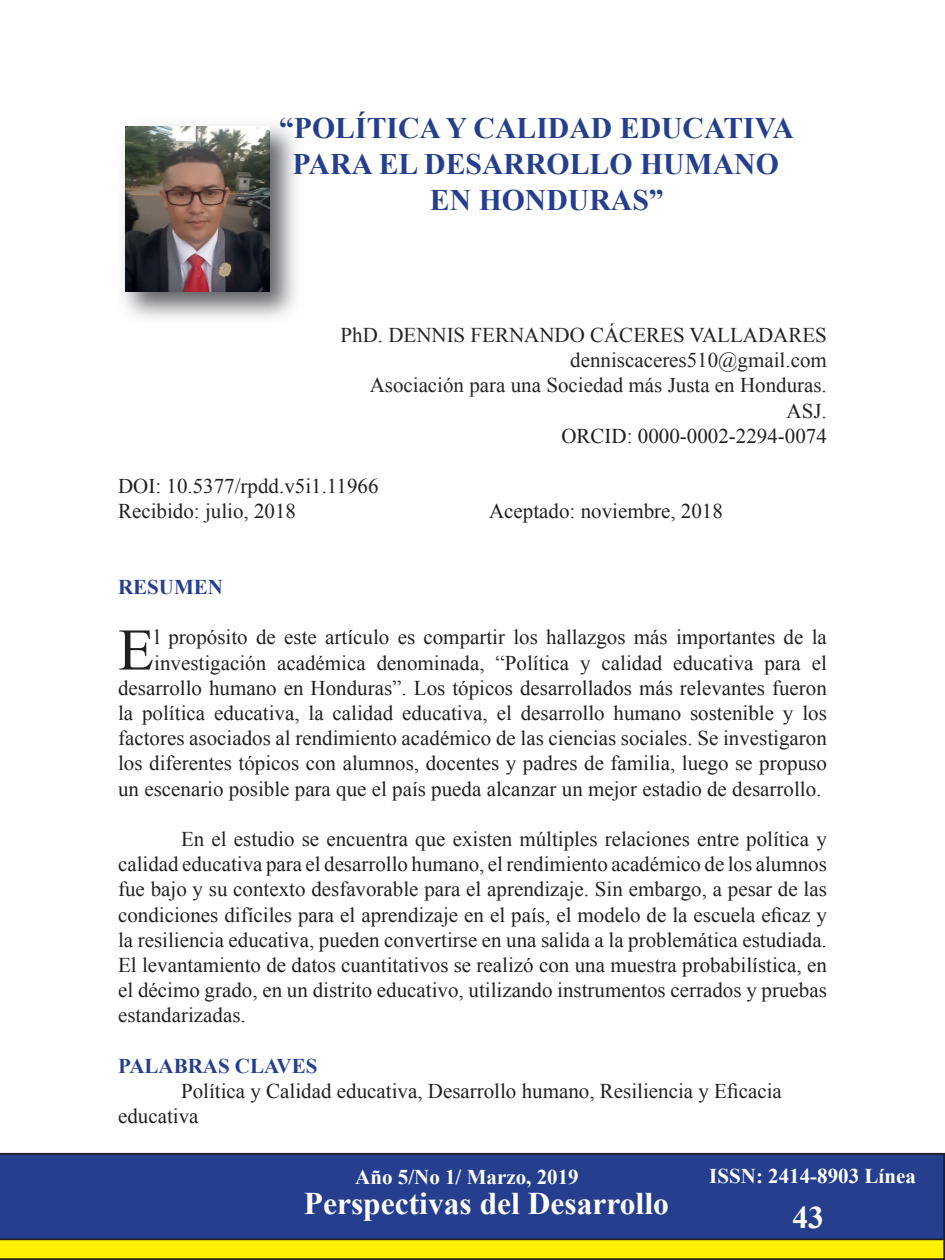
<style>
.page{position:relative;width:945px;height:1260px;background:#fff}
.page>*{position:absolute;margin:0;border:0;box-sizing:border-box;transform-origin:0 0}
.t1{font:58.98px "Times New Roman";color:#231f20}
.t2{font:700 31.5px "Times New Roman";color:#fff}
.t3{font:700 29.75px "Times New Roman";color:#253f8e}
.t4{font:21px/25.2px "Times New Roman";color:#231f20;text-align:right}
.t5{font:21px "Times New Roman";color:#262324}
.t6{font:700 21px "Times New Roman";color:#fff}
.t7{font:700 21px "Times New Roman";color:#253f8e}
</style>
<div class="page">
<svg style="left:0;top:1240px;width:945px;height:20px;background:#e8db04"></svg>
<div style="left:0;top:1153px;width:945px;height:87px;background:#253f8e"></div>
<img style="left:122px;top:124px;width:174px;height:195px">
<img style="left:125px;top:127px;width:144px;height:164px">
<p class="t3" style="left:279px;top:107px;width:516px">“POLÍTICA Y CALIDAD EDUCATIVA</p>
<p class="t3" style="left:293px;top:143px;width:488px">PARA EL DESARROLLO HUMANO</p>
<p class="t3" style="left:430px;top:178px;width:235px">EN HONDURAS”</p>
<p class="t5" style="left:341px;top:320px;width:488px">PhD. DENNIS FERNANDO CÁCERES VALLADARES</p>
<p class="t5" style="left:570px;top:345px;width:258px">denniscaceres510@gmail.com</p>
<p class="t5" style="left:370px;top:371px;width:459px">Asociación para una Sociedad más Justa en Honduras.</p>
<p class="t5" style="left:787px;top:396px;width:42px">ASJ.</p>
<p class="t4" style="left:561px;top:422px;width:267px">ORCID: 0000-0002-2294-0074</p>
<p class="t4" style="left:118px;top:473px;width:262px">DOI: 10.5377/rpdd.v5i1.11966</p>
<p class="t4" style="left:118px;top:498px;width:179px">Recibido: julio, 2018</p>
<p class="t4" style="left:489px;top:498px;width:235px">Aceptado: noviembre, 2018</p>
<p class="t7" style="left:118px;top:572px;width:106px">RESUMEN</p>
<p class="t1" style="left:118px;top:608px;width:38px">E</p>
<p class="t4" style="left:118px;top:624px;width:710px">l propósito de este artículo es compartir los hallazgos más importantes de la investigación académica denominada, “Política y calidad educativa para el desarrollo humano en Honduras”. Los tópicos desarrollados más relevantes fueron la política educativa, la calidad educativa, el desarrollo humano sostenible y los factores asociados al rendimiento académico de las ciencias sociales. Se investigaron los diferentes tópicos con alumnos, docentes y padres de familia, luego se propuso un escenario posible para que el país pueda alcanzar un mejor estadio de desarrollo.</p>
<p class="t4" style="left:118px;top:826px;width:710px;text-align:justify;text-indent:63px">En el estudio se encuentra que existen múltiples relaciones entre política y calidad educativa para el desarrollo humano, el rendimiento académico de los alumnos fue bajo y su contexto desfavorable para el aprendizaje. Sin embargo, a pesar de las condiciones difíciles para el aprendizaje en el país, el modelo de la escuela eficaz y la resiliencia educativa, pueden convertirse en una salida a la problemática estudiada.<br>El levantamiento de datos cuantitativos se realizó con una muestra probabilística, en el décimo grado, en un distrito educativo, utilizando instrumentos cerrados y pruebas estandarizadas.</p>
<p class="t7" style="left:118px;top:1051px;width:201px">PALABRAS CLAVES</p>
<p class="t4" style="left:118px;top:1078px;width:665px;text-align:left;text-indent:63px">Política y Calidad educativa, Desarrollo humano, Resiliencia y Eficacia educativa</p>
<p class="t6" style="left:355px;top:1162px;width:225px">Año 5/No 1/ Marzo, 2019</p>
<p class="t6" style="left:709px;top:1161px;width:208px">ISSN: 2414-8903 Línea</p>
<h2 class="t2" style="left:304px;top:1181px;width:367px">Perspectivas del Desarrollo</h2>
<p class="t2" style="left:792px;top:1194px;width:33px">43</p>
</div>
